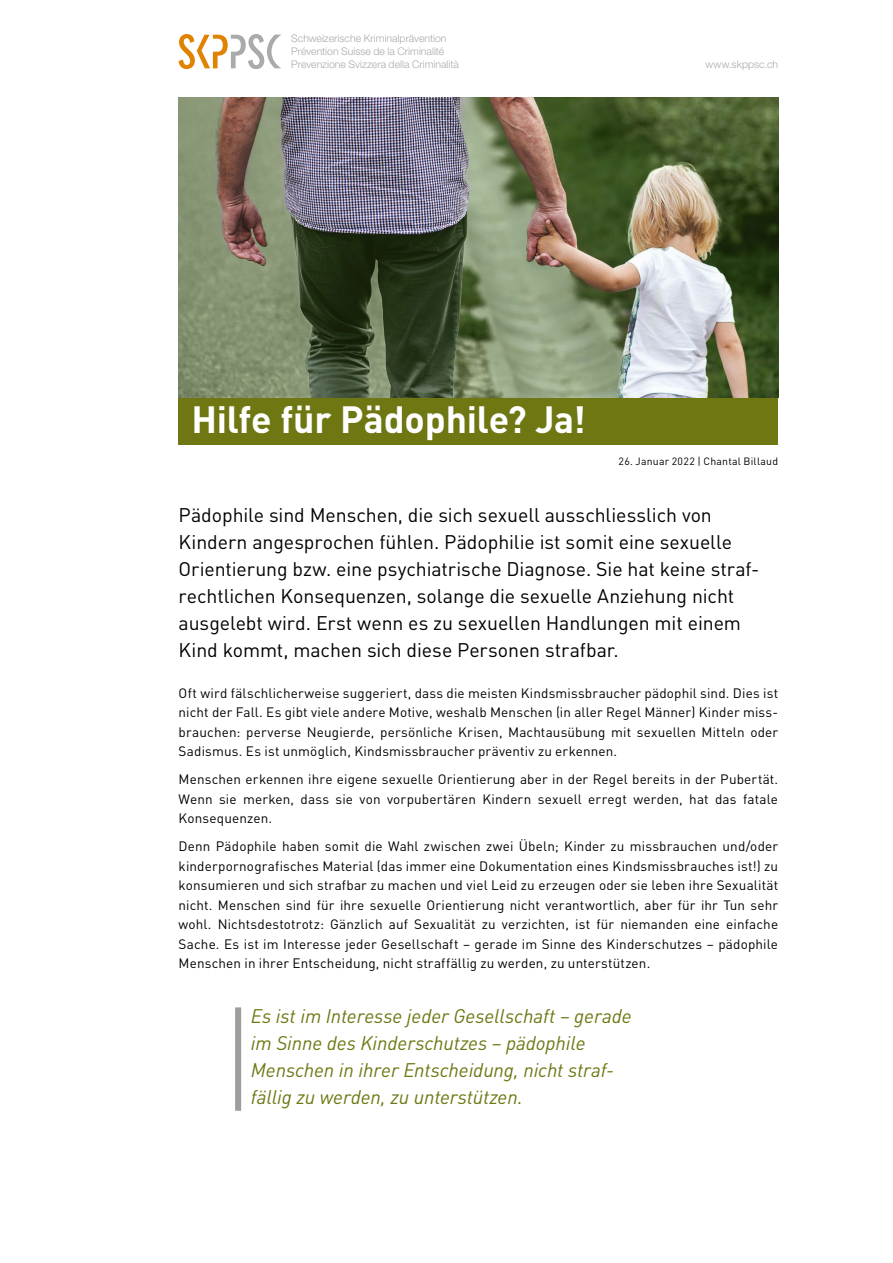
<style>
.page{position:relative;width:893px;height:1263px;background:#fff}
.page>*{position:absolute;margin:0;border:0;box-sizing:border-box;transform-origin:0 0}
.t1{font:700 37.5px "DIN Weber";letter-spacing:-.005em;color:#fff}
.t2{font:19.5px/27px "DIN Weber";letter-spacing:-.005em;color:#000}
.t3{font:italic 19.5px/27px "DIN Weber";letter-spacing:-.005em;color:#6f7713}
.t4{font:13.5px/19.5px "DIN Weber";letter-spacing:.01em;color:#000;text-align:justify}
.t5{font:300 10.5px/12.6px "Helvetica Neue";color:#aaa}
.t6{font:10.5px "DIN Weber";letter-spacing:.02em;color:#000}
</style>
<div class="page">
<svg style="left:179px;top:34px;width:103px;height:35px"></svg>
<img style="left:179px;top:98px;width:599px;height:300px">
<div style="left:179px;top:398px;width:599px;height:46px;background:#6f7713"></div>
<div style="left:235px;top:1007px;width:6px;height:104px;background:#9d9d9c"></div>
<p class="t5" style="left:291px;top:32px;width:169px">Schweizerische Kriminalprävention<br>Prévention Suisse de la Criminalité<br>Prevenzione Svizzera della Criminalità</p>
<p class="t5" style="left:706px;top:57px;width:74px">www.skppsc.ch</p>
<h1 class="t1" style="left:191px;top:395px;width:396px">Hilfe für Pädophile? Ja!</h1>
<p class="t6" style="left:619px;top:455px;width:161px">26. Januar 2022 | Chantal Billaud</p>
<p class="t2" style="left:179px;top:501px;width:582px">Pädophile sind Menschen, die sich sexuell ausschliesslich von Kindern angesprochen fühlen. Pädophilie ist somit eine sexuelle Orientierung bzw. eine psychiatrische Diagnose. Sie hat keine straf&shy;rechtlichen Konsequenzen, solange die sexuelle Anziehung nicht ausgelebt wird. Erst wenn es zu sexuellen Handlungen mit einem Kind kommt, machen sich diese Personen strafbar.</p>
<p class="t4" style="left:179px;top:683px;width:601px">Oft wird fälschlicherweise suggeriert, dass die meisten Kindsmissbraucher pädophil sind. Dies ist nicht der Fall. Es gibt viele andere Motive, weshalb Menschen (in aller Regel Männer) Kinder miss&shy;brauchen: perverse Neugierde, persönliche Krisen, Machtausübung mit sexuellen Mitteln oder Sadismus. Es ist unmöglich, Kindsmissbraucher präventiv zu erkennen.</p>
<p class="t4" style="left:179px;top:769px;width:601px">Menschen erkennen ihre eigene sexuelle Orientierung aber in der Regel bereits in der Pubertät.<br>Wenn sie merken, dass sie von vorpubertären Kindern sexuell erregt werden, hat das fatale Konsequenzen.</p>
<p class="t4" style="left:179px;top:836px;width:601px">Denn Pädophile haben somit die Wahl zwischen zwei Übeln; Kinder zu missbrauchen und/oder kinderpornografisches Material (das immer eine Dokumentation eines Kindsmissbrauches ist!) zu konsumieren und sich strafbar zu machen und viel Leid zu erzeugen oder sie leben ihre Sexualität nicht. Menschen sind für ihre sexuelle Orientierung nicht verantwortlich, aber für ihr Tun sehr wohl. Nichtsdestotrotz: Gänzlich auf Sexualität zu verzichten, ist für niemanden eine einfache Sache. Es ist im Interesse jeder Gesellschaft – gerade im Sinne des Kinderschutzes – pädophile Menschen in ihrer Entscheidung, nicht straffällig zu werden, zu unterstützen.</p>
<h2 class="t3" style="left:251px;top:1002px;width:382px">Es ist im Interesse jeder Gesellschaft – gerade im Sinne des Kinderschutzes – pädophile Menschen in ihrer Entscheidung, nicht straf&shy;fällig zu werden, zu unterstützen.</h2>
</div>
